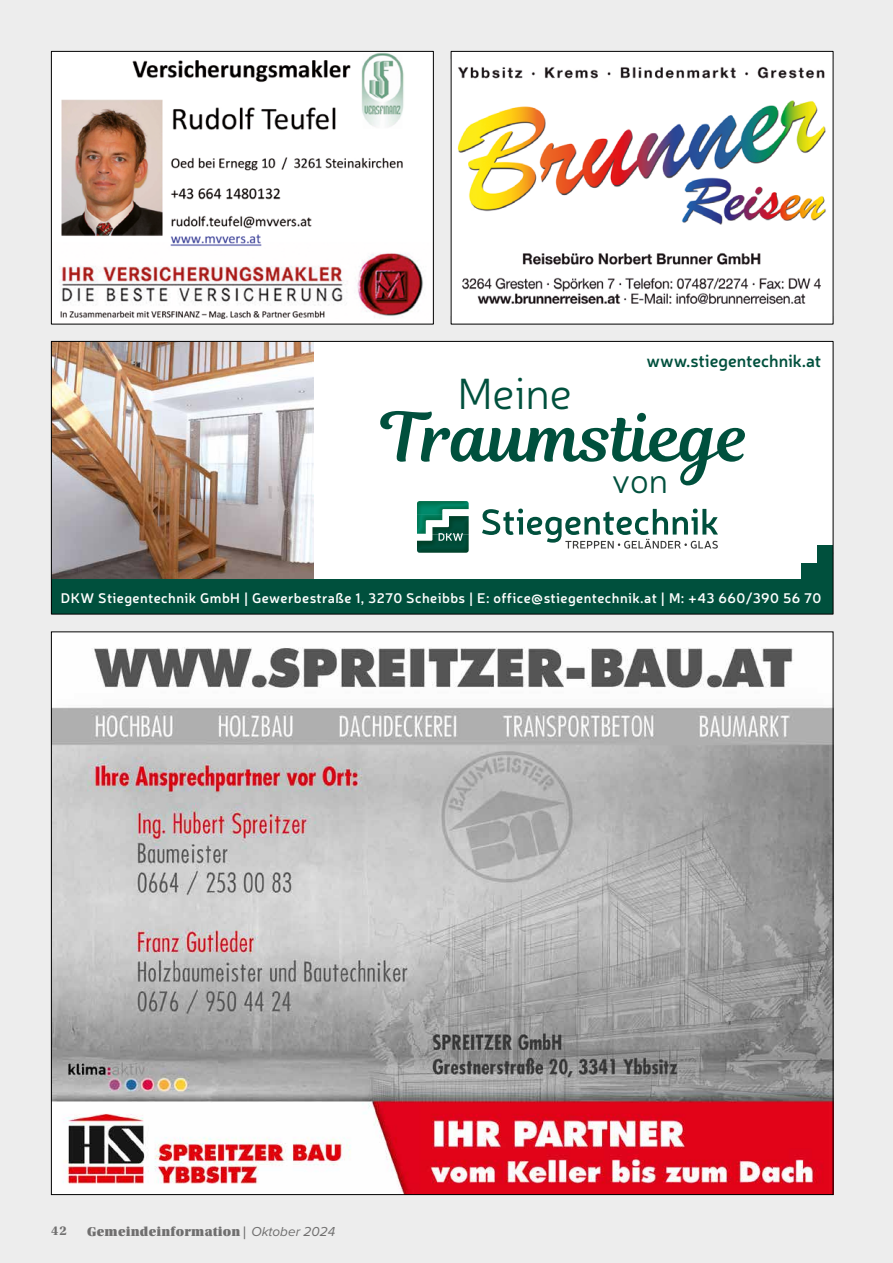
<style>
.page{position:relative;width:893px;height:1263px;background:#ededed}
.page>*{position:absolute;margin:0;border:0;box-sizing:border-box;transform-origin:0 0}
.t1{font:67.65px "Magnolia Script";color:#00503d}
.t2{font:300 43.95px "Neris";color:#00503d}
.t3{font:300 34.8px "Neris";color:#00503d}
.t4{font:600 17.1px "Neris";color:#00503d}
.t5{font:600 13.95px "Neris";letter-spacing:.03em;color:#fff}
.t6{font:13.5px "Utopia Std Black Headline";letter-spacing:.02em;color:#706f6f}
.t7{font:700 13.5px "Utopia Std";color:#706f6f}
.s1{font-family:"Proxima Nova";font-style:italic}
</style>
<div class="page">
<img style="left:53px;top:53px;width:379px;height:269px">
<div style="left:51px;top:51px;width:383px;height:273px;border:1px solid #000"></div>
<div style="left:451px;top:51px;width:382px;height:273px;background:#fff"></div>
<img style="left:457px;top:66px;width:369px;height:238px">
<img style="left:53px;top:633px;width:778px;height:560px">
<div style="left:51px;top:341px;width:782px;height:273px;background:#fff"></div>
<img style="left:53px;top:343px;width:260px;height:236px">
<div style="left:51px;top:579px;width:782px;height:35px;background:#00503d"></div>
<img style="left:417px;top:501px;width:52px;height:8px">
<svg style="left:417px;top:509px;width:414px;height:70px"></svg>
<img style="left:417px;top:515px;width:25px;height:19px">
<p class="t4" style="left:646px;top:349px;width:176px">www.stiegentechnik.at</p>
<h2 class="t2" style="left:457px;top:366px;width:116px">Meine</h2>
<h1 class="t1" style="left:382px;top:388px;width:370px">Traumstiege</h1>
<h3 class="t3" style="left:612px;top:459px;width:58px">von</h3>
<p class="t5" style="left:61px;top:588px;width:762px">DKW Stiegentechnik GmbH | Gewerbestraße 1, 3270 Scheibbs | E: office@stiegentechnik.at | M: +43 660/390 56 70</p>
<p class="t7" style="left:51px;top:1222px;width:17px">42</p>
<p class="t6" style="left:87px;top:1225px;width:250px">Gemeindeinformation | <span class="s1">Oktober 2024</span></p>
</div>
